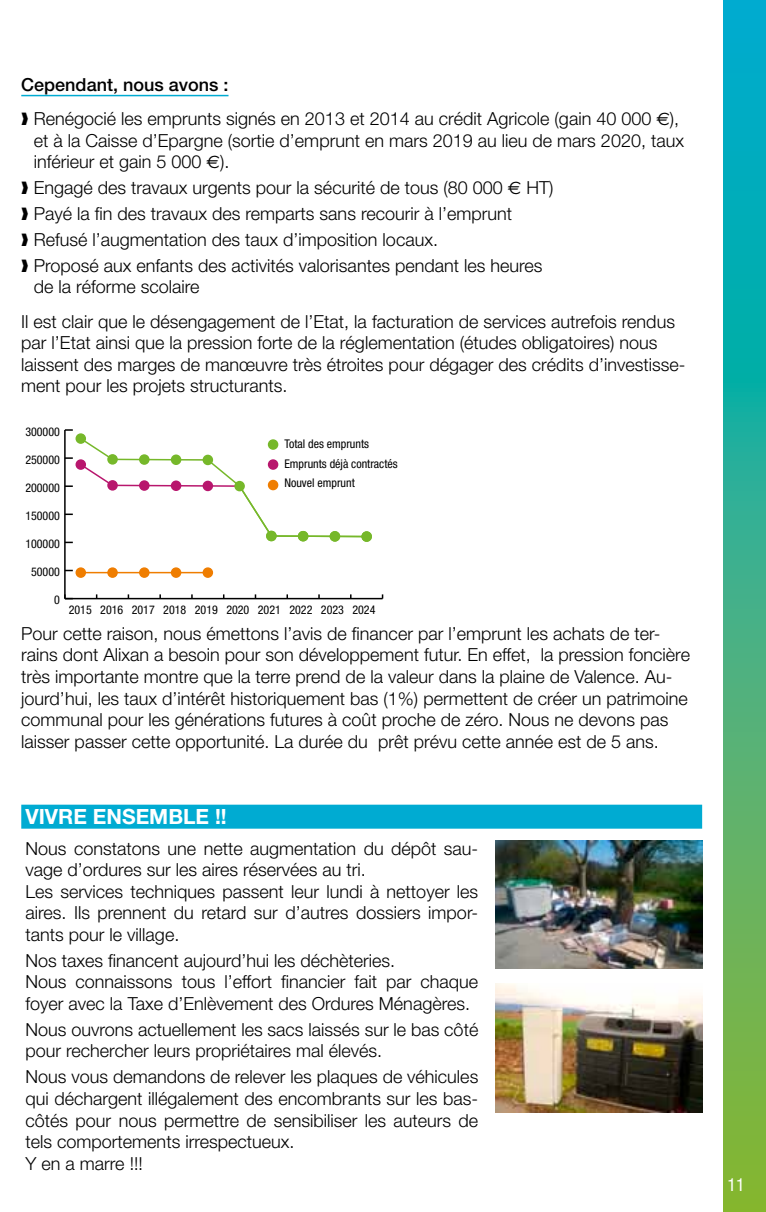
<style>
.page{position:relative;width:766px;height:1212px;background:#fff}
.page>*{position:absolute;margin:0;border:0;box-sizing:border-box;transform-origin:0 0}
.t1{font:700 21px "Helvetica Neue";color:#fff}
.t2{font:300 18px/21.6px "Helvetica Neue";color:#000}
.t3{font:condensed 18px "Helvetica Neue";color:#fff}
.t4{font:condensed 12px/19.5px "Helvetica Neue";color:#000}
.s1{font-weight:500}
.s2{font-family:"Euro Sans";font-weight:400}
</style>
<div class="page">
<hr style="left:65px;top:598px;width:317px;height:1px;background:#000">
<hr style="left:64px;top:430px;width:2px;height:169px;background:#000">
<svg style="left:64px;top:594px;width:9px;height:5px"></svg>
<svg style="left:65px;top:513px;width:8px;height:2px"></svg>
<svg style="left:65px;top:485px;width:8px;height:2px"></svg>
<svg style="left:65px;top:457px;width:8px;height:2px"></svg>
<svg style="left:65px;top:429px;width:8px;height:2px"></svg>
<hr style="left:81px;top:572px;width:31px;height:1px;background:#ef7d00">
<hr style="left:112px;top:572px;width:32px;height:1px;background:#ef7d00">
<hr style="left:144px;top:572px;width:32px;height:1px;background:#ef7d00">
<hr style="left:176px;top:572px;width:32px;height:1px;background:#ef7d00">
<svg style="left:83px;top:440px;width:190px;height:94px"></svg>
<hr style="left:271px;top:535px;width:32px;height:2px;background:#76b82a">
<hr style="left:303px;top:535px;width:32px;height:2px;background:#76b82a">
<hr style="left:335px;top:536px;width:31px;height:1px;background:#76b82a">
<div style="left:76px;top:434px;width:9px;height:9px;background:#76b82a;border-radius:50%"></div>
<div style="left:75px;top:433px;width:11px;height:11px;border:2px solid #76b82a;border-radius:50%"></div>
<div style="left:108px;top:455px;width:9px;height:9px;background:#76b82a;border-radius:50%"></div>
<div style="left:107px;top:454px;width:11px;height:11px;border:2px solid #76b82a;border-radius:50%"></div>
<div style="left:140px;top:455px;width:9px;height:9px;background:#76b82a;border-radius:50%"></div>
<div style="left:139px;top:454px;width:10px;height:11px;border:2px solid #76b82a;border-radius:50%"></div>
<div style="left:171px;top:455px;width:9px;height:9px;background:#76b82a;border-radius:50%"></div>
<div style="left:171px;top:454px;width:10px;height:11px;border:2px solid #76b82a;border-radius:50%"></div>
<div style="left:203px;top:455px;width:9px;height:9px;background:#76b82a;border-radius:50%"></div>
<div style="left:202px;top:455px;width:11px;height:10px;border:2px solid #76b82a;border-radius:50%"></div>
<div style="left:235px;top:482px;width:9px;height:9px;background:#76b82a;border-radius:50%"></div>
<div style="left:234px;top:481px;width:11px;height:10px;border:2px solid #76b82a;border-radius:50%"></div>
<div style="left:76px;top:568px;width:9px;height:9px;background:#ef7d00;border-radius:50%"></div>
<div style="left:75px;top:567px;width:11px;height:11px;border:2px solid #ef7d00;border-radius:50%"></div>
<div style="left:108px;top:568px;width:9px;height:9px;background:#ef7d00;border-radius:50%"></div>
<div style="left:107px;top:567px;width:11px;height:11px;border:2px solid #ef7d00;border-radius:50%"></div>
<div style="left:140px;top:568px;width:9px;height:9px;background:#ef7d00;border-radius:50%"></div>
<div style="left:139px;top:567px;width:10px;height:11px;border:2px solid #ef7d00;border-radius:50%"></div>
<div style="left:171px;top:568px;width:9px;height:9px;background:#ef7d00;border-radius:50%"></div>
<div style="left:171px;top:567px;width:10px;height:11px;border:2px solid #ef7d00;border-radius:50%"></div>
<div style="left:203px;top:568px;width:9px;height:9px;background:#ef7d00;border-radius:50%"></div>
<div style="left:202px;top:567px;width:11px;height:11px;border:2px solid #ef7d00;border-radius:50%"></div>
<div style="left:76px;top:460px;width:9px;height:9px;background:#b8166d;border-radius:50%"></div>
<div style="left:75px;top:459px;width:11px;height:11px;border:2px solid #b8166d;border-radius:50%"></div>
<div style="left:108px;top:481px;width:9px;height:9px;background:#b8166d;border-radius:50%"></div>
<div style="left:107px;top:480px;width:11px;height:11px;border:2px solid #b8166d;border-radius:50%"></div>
<div style="left:140px;top:481px;width:9px;height:9px;background:#b8166d;border-radius:50%"></div>
<div style="left:139px;top:480px;width:10px;height:11px;border:2px solid #b8166d;border-radius:50%"></div>
<div style="left:171px;top:481px;width:9px;height:9px;background:#b8166d;border-radius:50%"></div>
<div style="left:171px;top:480px;width:10px;height:11px;border:2px solid #b8166d;border-radius:50%"></div>
<div style="left:203px;top:481px;width:9px;height:9px;background:#b8166d;border-radius:50%"></div>
<div style="left:202px;top:481px;width:11px;height:10px;border:2px solid #b8166d;border-radius:50%"></div>
<div style="left:267px;top:531px;width:9px;height:9px;background:#76b82a;border-radius:50%"></div>
<div style="left:266px;top:531px;width:10px;height:10px;border:2px solid #76b82a;border-radius:50%"></div>
<div style="left:298px;top:532px;width:9px;height:9px;background:#76b82a;border-radius:50%"></div>
<div style="left:298px;top:531px;width:10px;height:10px;border:2px solid #76b82a;border-radius:50%"></div>
<div style="left:330px;top:532px;width:9px;height:9px;background:#76b82a;border-radius:50%"></div>
<div style="left:329px;top:531px;width:11px;height:11px;border:2px solid #76b82a;border-radius:50%"></div>
<div style="left:362px;top:532px;width:9px;height:9px;background:#76b82a;border-radius:50%"></div>
<div style="left:361px;top:531px;width:11px;height:11px;border:2px solid #76b82a;border-radius:50%"></div>
<div style="left:268px;top:440px;width:9px;height:9px;background:#76b82a;border-radius:50%"></div>
<div style="left:268px;top:439px;width:10px;height:11px;border:2px solid #76b82a;border-radius:50%"></div>
<div style="left:268px;top:460px;width:9px;height:9px;background:#b8166d;border-radius:50%"></div>
<div style="left:268px;top:459px;width:10px;height:11px;border:2px solid #b8166d;border-radius:50%"></div>
<div style="left:268px;top:480px;width:9px;height:9px;background:#ef7d00;border-radius:50%"></div>
<div style="left:268px;top:480px;width:10px;height:10px;border:2px solid #ef7d00;border-radius:50%"></div>
<hr style="left:21px;top:95px;width:207px;height:1px;background:#00abd2">
<div style="left:21px;top:805px;width:681px;height:24px;background:#00abd2"></div>
<img style="left:495px;top:840px;width:207px;height:129px">
<img style="left:495px;top:983px;width:207px;height:129px">
<svg style="left:723px;top:0;width:42px;height:1212px;background:#3cb085"></svg>
<p class="t2" style="left:21px;top:67px;width:659px;line-height:34.3px"><span class="s1">Cependant, nous avons :<br></span>❱ Renégocié les emprunts signés en 2013 et 2014 au crédit Agricole (gain 40 000 <span class="s2">E</span>),</p>
<p class="t2" style="left:34px;top:129px;width:651px">et à la Caisse d’Epargne (sortie d’emprunt en mars 2019 au lieu de mars 2020, taux inférieur et gain 5 000 <span class="s2">E</span>).</p>
<p class="t2" style="left:21px;top:174px;width:533px;line-height:25.8px">❱ Engagé des travaux urgents pour la sécurité de tous (80 000 <span class="s2">E</span> HT) ❱ Payé la fin des travaux des remparts sans recourir à l’emprunt<br>❱ Refusé l’augmentation des taux d’imposition locaux.<br>❱ Proposé aux enfants des activités valorisantes pendant les heures</p>
<p class="t2" style="left:21px;top:269px;width:655px;line-height:34.3px;text-indent:12px">de la réforme scolaire<br>Il est clair que le désengagement de l’Etat, la facturation de services autrefois rendus</p>
<p class="t2" style="left:21px;top:331px;width:665px">par l’Etat ainsi que la pression forte de la réglementation (études obligatoires) nous laissent des marges de manœuvre très étroites pour dégager des crédits d’investisse&shy;ment pour les projets structurants.</p>
<p class="t4" style="left:25px;top:421px;width:36px">300000</p>
<p class="t4" style="left:25px;top:450px;width:36px">250000</p>
<p class="t4" style="left:25px;top:478px;width:36px">200000</p>
<p class="t4" style="left:25px;top:506px;width:36px">150000</p>
<p class="t4" style="left:25px;top:534px;width:36px">100000</p>
<p class="t4" style="left:31px;top:562px;width:30px">50000</p>
<p class="t4" style="left:54px;top:590px;width:7px">0</p>
<p class="t4" style="left:284px;top:434px;width:115px">Total des emprunts<br>Emprunts déjà contractés<br>Nouvel emprunt</p>
<p class="t4" style="left:69px;top:599px;width:214px">2015 2016 2017 2018 2019 2020 2021</p>
<p class="t4" style="left:289px;top:599px;width:88px">2022 2023 2024</p>
<p class="t2" style="left:21px;top:622px;width:670px">Pour cette raison, nous émettons l’avis de financer par l’emprunt les achats de ter&shy;rains dont Alixan a besoin pour son développement futur. En effet, la pression foncière très importante montre que la terre prend de la valeur dans la plaine de Valence. Au&shy;jourd’hui, les taux d’intérêt historiquement bas (1%) permettent de créer un patrimoine communal pour les générations futures à coût proche de zéro. Nous ne devons pas laisser passer cette opportunité. La durée du prêt prévu cette année est de 5 ans.</p>
<p class="t1" style="left:26px;top:804px;width:83px">VIVRE ENSEMBLE</p>
<p class="t1" style="left:215px;top:804px;width:13px">!!</p>
<p class="t2" style="left:26px;top:837px;width:454px">Nous constatons une nette augmentation du dépôt sau&shy;vage d’ordures sur les aires réservées au tri.<br>Les services techniques passent leur lundi à nettoyer les aires. Ils prennent du retard sur d’autres dossiers impor&shy;tants pour le village.</p>
<p class="t2" style="left:26px;top:949px;width:454px">Nos taxes financent aujourd’hui les déchèteries.<br>Nous connaissons tous l’effort financier fait par chaque foyer avec la Taxe d’Enlèvement des Ordures Ménagères.</p>
<p class="t2" style="left:26px;top:1018px;width:454px">Nous ouvrons actuellement les sacs laissés sur le bas côté pour rechercher leurs propriétaires mal élevés.</p>
<p class="t2" style="left:26px;top:1066px;width:454px">Nous vous demandons de relever les plaques de véhicules qui déchargent illégalement des encombrants sur les bas&shy;côtés pour nous permettre de sensibiliser les auteurs de tels comportements irrespectueux.<br>Y en a marre !!!</p>
<p class="t3" style="left:727px;top:1174px;width:19px">11</p>
</div>
